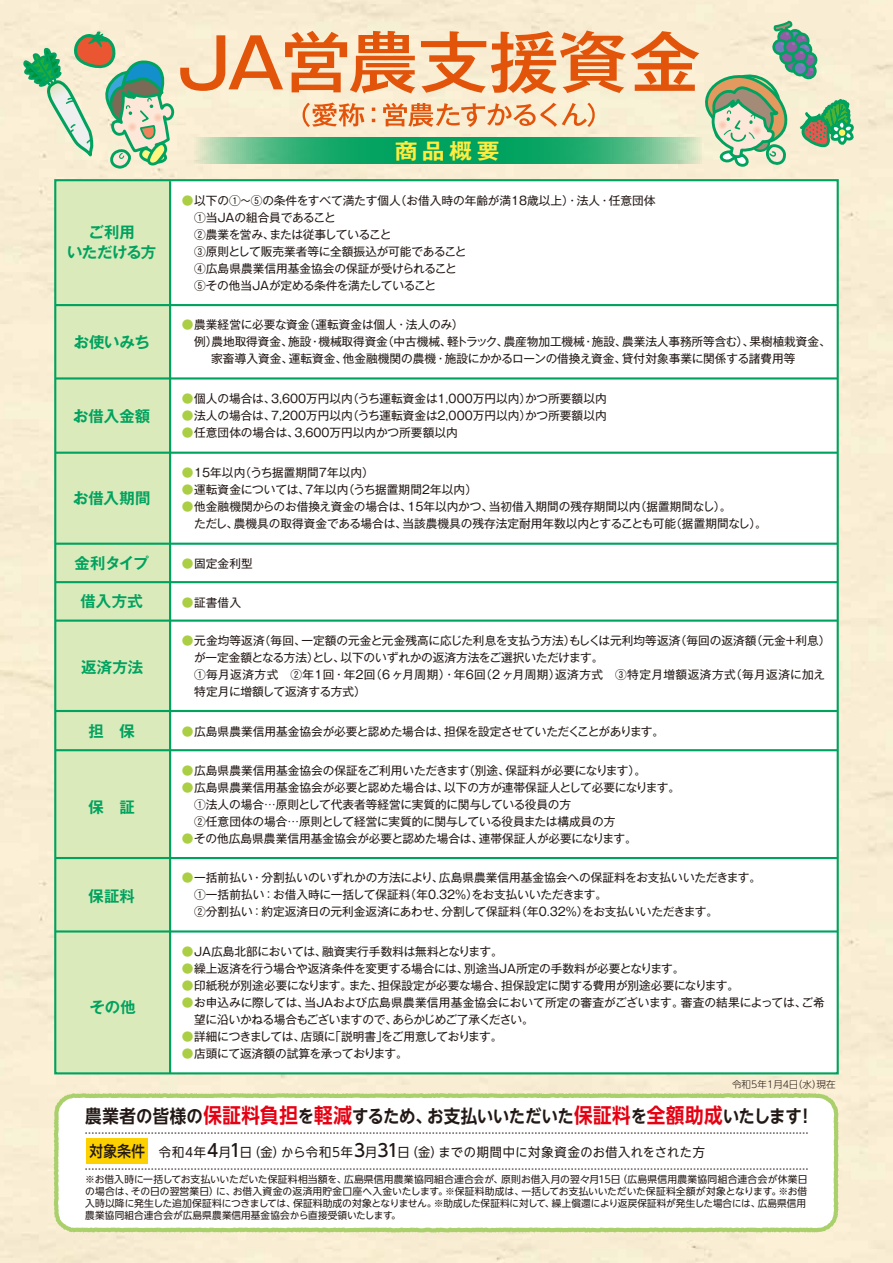
<style>
.page{position:relative;width:893px;height:1263px;background:#fff}
.page>*{position:absolute;margin:0;border:0;box-sizing:border-box;transform-origin:0 0}
.t1{font:700 21.3px "Gothic MB101 Pr 6 N De";color:#ffec3f;scale:1.07 1}
.t2{font:700 18.15px "UD Shin Go NT Pr 6 N De";letter-spacing:-.02em;color:#221815;scale:.91 1}
.t3{font:700 15.45px "Gothic MB101 Pr 6 N De";letter-spacing:-.005em;color:#00a25f}
.t4{font:700 15.45px/19.4px "Gothic MB101 Pr 6 N De";letter-spacing:-.025em;color:#00a25f;text-align:center}
.t5{font:12.75px "UD Shin Go NT Pr 6 N";letter-spacing:.045em;color:#221815;scale:.96 1}
.t6{font:11.7px/17px "Gothic MB101 Pr 6 N";letter-spacing:-.01em;color:#221815}
.t7{font:11.7px "Gothic MB101 Pr 6 N";letter-spacing:-.03em;color:#221815}
.t8{font:9.75px/11.9px "UD Shin Go NT Pr 6 N";letter-spacing:.005em;color:#221815}
.t9{font:300 9.6px "UD Shin Go Pr 6 N";color:#221815}
.s1{color:#aacf45}
.s2{font-size:20.4px;color:#e60012}
.s3{font-weight:500;font-size:15.45px}
.s4{font-weight:500;font-size:17.55px}
</style>
<div class="page">
<div style="left:55px;top:180px;width:115px;height:893px;background:#dbeaba"></div>
<hr style="left:55px;top:377px;width:783px;height:2px;background:#00a25f">
<hr style="left:55px;top:452px;width:783px;height:2px;background:#00a25f">
<hr style="left:55px;top:619px;width:783px;height:3px;background:#00a25f">
<hr style="left:55px;top:581px;width:783px;height:2px;background:#00a25f">
<hr style="left:55px;top:543px;width:783px;height:2px;background:#00a25f">
<hr style="left:55px;top:857px;width:783px;height:2px;background:#00a25f">
<hr style="left:55px;top:749px;width:783px;height:2px;background:#00a25f">
<hr style="left:55px;top:710px;width:783px;height:2px;background:#00a25f">
<hr style="left:55px;top:930px;width:783px;height:2px;background:#00a25f">
<hr style="left:55px;top:304px;width:783px;height:2px;background:#00a25f">
<hr style="left:169px;top:181px;width:2px;height:892px;background:#00a25f">
<svg style="left:13px;top:21px;width:844px;height:167px;background:#d0cdaa"></svg>
<svg style="left:54px;top:1093px;width:784px;height:139px"></svg>
<div style="left:86px;top:1138px;width:61px;height:25px;background:#fdd000"></div>
<svg style="left:85px;top:1133px;width:723px;height:1px"></svg>
<svg style="left:85px;top:1169px;width:723px;height:1px"></svg>
<h3 class="t4" style="left:67px;top:222px;width:91px">ご利用<br>いただける方</h3>
<h3 class="t3" style="left:74px;top:329px;width:78px">お使いみち</h3>
<h3 class="t3" style="left:73px;top:403px;width:79px">お借入金額</h3>
<h3 class="t3" style="left:73px;top:486px;width:79px">お借入期間</h3>
<h3 class="t3" style="left:74px;top:551px;width:76px">金利タイプ</h3>
<h3 class="t3" style="left:81px;top:588px;width:64px">借入方式</h3>
<h3 class="t3" style="left:81px;top:654px;width:63px">返済方法</h3>
<h3 class="t3" style="left:89px;top:718px;width:48px">担　保</h3>
<h3 class="t3" style="left:89px;top:794px;width:48px">保　証</h3>
<h3 class="t3" style="left:89px;top:883px;width:48px">保証料</h3>
<h3 class="t3" style="left:90px;top:994px;width:48px">その他</h3>
<h1 class="t1" style="left:395px;top:133px;width:99px">商品概要</h1>
<p class="t6" style="left:194px;top:191px;width:463px;text-indent:-12px"><span class="s1">●</span>以下の①～⑤の条件をすべて満たす個人（お借入時の年齢が満18歳以上）・法人・任意団体<br>①当ＪＡの組合員であること<br>②農業を営み、または従事していること<br>③原則として販売業者等に全額振込が可能であること<br>④広島県農業信用基金協会の保証が受けられること<br>⑤その他当ＪＡが定める条件を満たしていること</p>
<p class="t6" style="left:182px;top:316px;width:283px"><span class="s1">●</span>農業経営に必要な資金（運転資金は個人・法人のみ）</p>
<p class="t6" style="left:194px;top:333px;width:638px">例）農地取得資金、施設・機械取得資金（中古機械、軽トラック、農産物加工機械・施設、農業法人事務所等含む）、果樹植栽資金、</p>
<p class="t6" style="left:211px;top:350px;width:586px">家畜導入資金、運転資金、他金融機関の農機・施設にかかるローンの借換え資金、貸付対象事業に関係する諸費用等</p>
<p class="t6" style="left:182px;top:389px;width:426px"><span class="s1">●</span>個人の場合は、3,600万円以内（うち運転資金は1,000万円以内）かつ所要額以内</p>
<p class="t6" style="left:182px;top:406px;width:426px"><span class="s1">●</span>法人の場合は、7,200万円以内（うち運転資金は2,000万円以内）かつ所要額以内</p>
<p class="t6" style="left:182px;top:423px;width:277px"><span class="s1">●</span>任意団体の場合は、3,600万円以内かつ所要額以内</p>
<p class="t6" style="left:182px;top:463px;width:194px"><span class="s1">●</span>15年以内（うち据置期間７年以内）</p>
<p class="t6" style="left:182px;top:480px;width:297px"><span class="s1">●</span>運転資金については、7年以内（うち据置期間２年以内）</p>
<p class="t6" style="left:194px;top:497px;width:574px;text-indent:-12px"><span class="s1">●</span>他金融機関からのお借換え資金の場合は、15年以内かつ、当初借入期間の残存期間以内（据置期間なし）。<br>ただし、農機具の取得資金である場合は、当該農機具の残存法定耐用年数以内とすることも可能（据置期間なし）。</p>
<p class="t6" style="left:182px;top:554px;width:72px"><span class="s1">●</span>固定金利型</p>
<p class="t6" style="left:182px;top:593px;width:61px"><span class="s1">●</span>証書借入</p>
<p class="t6" style="left:194px;top:631px;width:638px;text-indent:-12px"><span class="s1">●</span>元金均等返済（毎回、一定額の元金と元金残高に応じた利息を支払う方法）もしくは元利均等返済（毎回の返済額（元金＋利息）が一定金額となる方法）とし、以下のいずれかの返済方法をご選択いただけます。<br>①毎月返済方式　②年1回・年2回（6 ヶ月周期）・年6回（2 ヶ月周期）返済方式　③特定月増額返済方式（毎月返済に加え特定月に増額して返済する方式）</p>
<p class="t6" style="left:182px;top:722px;width:484px"><span class="s1">●</span>広島県農業信用基金協会が必要と認めた場合は、担保を設定させていただくことがあります。</p>
<p class="t6" style="left:182px;top:761px;width:466px"><span class="s1">●</span>広島県農業信用基金協会の保証をご利用いただきます（別途、保証料が必要になります）。</p>
<p class="t6" style="left:194px;top:778px;width:487px;text-indent:-12px"><span class="s1">●</span>広島県農業信用基金協会が必要と認めた場合は、以下の方が連帯保証人として必要になります。<br>①法人の場合…原則として代表者等経営に実質的に関与している役員の方<br>②任意団体の場合…原則として経営に実質的に関与している役員または構成員の方</p>
<p class="t6" style="left:182px;top:829px;width:457px"><span class="s1">●</span>その他広島県農業信用基金協会が必要と認めた場合は、連帯保証人が必要になります。</p>
<p class="t6" style="left:194px;top:869px;width:568px;text-indent:-12px"><span class="s1">●</span>一括前払い・分割払いのいずれかの方法により、広島県農業信用基金協会への保証料をお支払いいただきます。<br>①一括前払い：お借入時に一括して保証料（年0.32%）をお支払いいただきます。<br>②分割払い：約定返済日の元利金返済にあわせ、分割して保証料（年0.32%）をお支払いいただきます。</p>
<p class="t6" style="left:182px;top:942px;width:323px"><span class="s1">●</span>JA広島北部においては、融資実行手数料は無料となります。</p>
<p class="t6" style="left:182px;top:959px;width:504px"><span class="s1">●</span>繰上返済を行う場合や返済条件を変更する場合には、別途当ＪＡ所定の手数料が必要となります。</p>
<p class="t6" style="left:182px;top:976px;width:559px"><span class="s1">●</span>印紙税が別途必要になります。また、担保設定が必要な場合、担保設定に関する費用が別途必要になります。</p>
<p class="t6" style="left:194px;top:993px;width:632px;text-indent:-12px"><span class="s1">●</span>お申込みに際しては、当ＪＡおよび広島県農業信用基金協会において所定の審査がございます。審査の結果によっては、ご希望に沿いかねる場合もございますので、あらかじめご了承ください。</p>
<p class="t7" style="left:182px;top:1027px;width:322px"><span class="s1">●</span>詳細につきましては、店頭に「説明書」をご用意しております。</p>
<p class="t7" style="left:182px;top:1044px;width:228px"><span class="s1">●</span>店頭にて返済額の試算を承っております。</p>
<p class="t9" style="left:732px;top:1076px;width:105px">令和5年1月4日（水）現在</p>
<h2 class="t2" style="left:85px;top:1101px;width:802px">農業者の皆様の<span class="s2">保証料負担</span>を<span class="s2">軽減</span>するため、お支払いいただいた<span class="s2">保証料</span>を<span class="s2">全額助成</span>いたします！</h2>
<p class="t5" style="left:89px;top:1141px;width:643px"><span class="s3">対象条件</span> 令和4年<span class="s4">4</span>月<span class="s4">1</span>日（金）から令和5年<span class="s4">3</span>月<span class="s4">31</span>日（金）までの期間中に対象資金のお借入れをされた方</p>
<p class="t8" style="left:85px;top:1173px;width:724px">※お借入時に一括してお支払いいただいた保証料相当額を、広島県信用農業協同組合連合会が、原則お借入月の翌々月15日（広島県信用農業協同組合連合会が休業日の場合は、その日の翌営業日）に、お借入資金の返済用貯金口座へ入金いたします。※保証料助成は、一括してお支払いいただいた保証料全額が対象となります。※お借入時以降に発生した追加保証料につきましては、保証料助成の対象となりません。※助成した保証料に対して、繰上償還により返戻保証料が発生した場合には、広島県信用農業協同組合連合会が広島県農業信用基金協会から直接受領いたします。</p>
</div>
